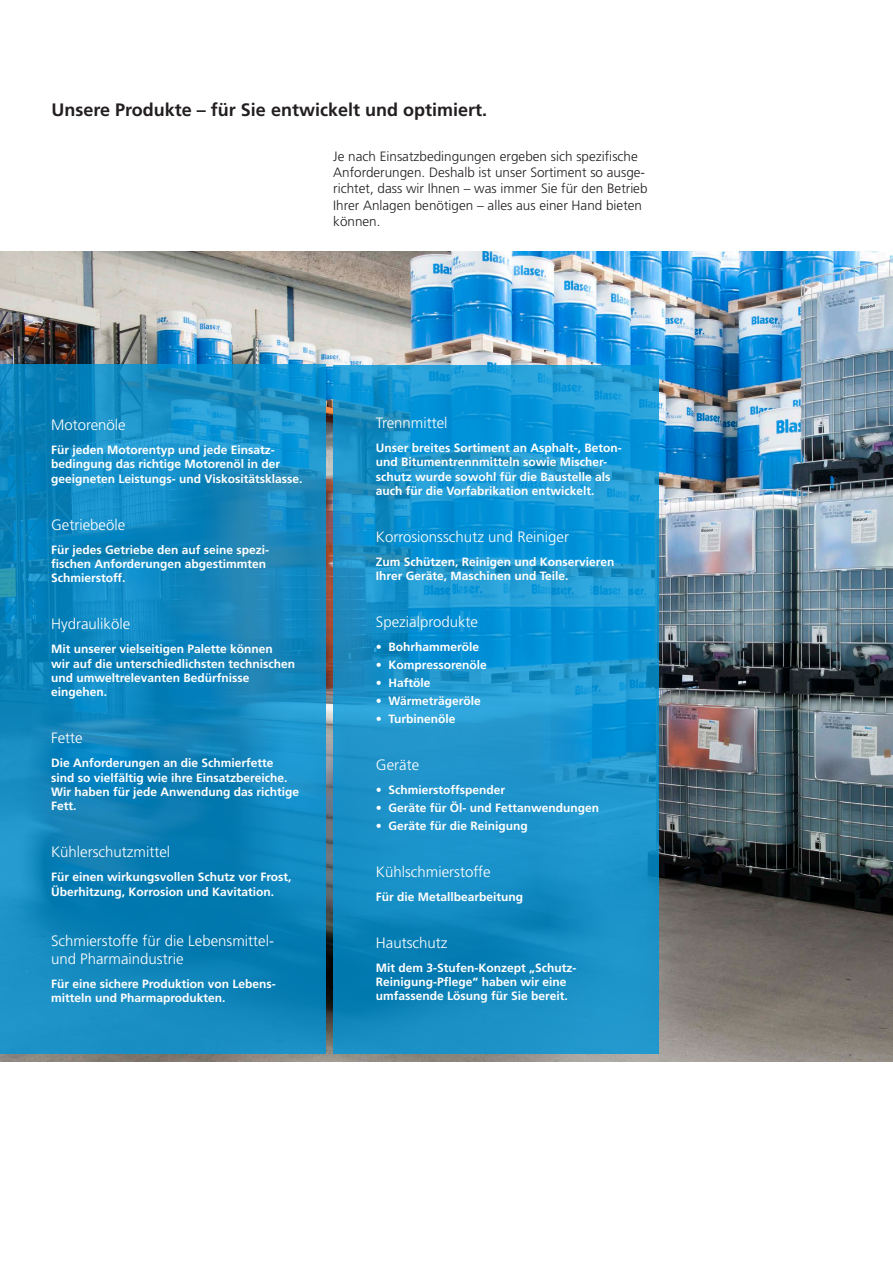
<style>
.page{position:relative;width:893px;height:1263px;background:#fff}
.page>*{position:absolute;margin:0;border:0;box-sizing:border-box;transform-origin:0 0}
.t1{font:700 18px "Frutiger LT Std";color:#231f20}
.t2{font:300 15px/18px "Frutiger LT Std";color:#fff}
.t3{font:300 13.5px/16.2px "Frutiger LT Std";color:#231f20}
.t4{font:700 12px/14.4px "Frutiger LT Std";color:#fff}
</style>
<div class="page">
<img style="left:0;top:251px;width:893px;height:810px">
<svg style="left:0;top:364px;width:326px;height:690px;background:#1086bd"></svg>
<svg style="left:333px;top:365px;width:326px;height:688px;background:#1692cc"></svg>
<p class="t1" style="left:52px;top:99px;width:437px">Unsere Produkte – für Sie entwickelt und optimiert.</p>
<p class="t3" style="left:333px;top:149px;width:316px">Je nach Einsatzbedingungen ergeben sich spezifische Anforderungen. Deshalb ist unser Sortiment so ausge&shy;richtet, dass wir Ihnen – was immer Sie für den Betrieb Ihrer Anlagen benötigen – alles aus einer Hand bieten können.</p>
<p class="t2" style="left:51px;top:416px;width:76px">Motorenöle</p>
<p class="t4" style="left:51px;top:443px;width:253px">Für jeden Motorentyp und jede Einsatz&shy;bedingung das richtige Motorenöl in der geeigneten Leistungs- und Viskositätsklasse.</p>
<p class="t2" style="left:51px;top:515px;width:76px">Getriebeöle</p>
<p class="t4" style="left:51px;top:542px;width:220px">Für jedes Getriebe den auf seine spezi&shy;fischen Anforderungen abgestimmten<br>Schmierstoff.</p>
<p class="t2" style="left:51px;top:615px;width:81px">Hydrauliköle</p>
<p class="t4" style="left:51px;top:642px;width:246px">Mit unserer vielseitigen Palette können<br>wir auf die unterschiedlichsten technischen und umweltrelevanten Bedürfnisse</p>
<p class="t4" style="left:51px;top:685px;width:58px">eingehen.</p>
<p class="t2" style="left:51px;top:729px;width:33px">Fette</p>
<p class="t4" style="left:51px;top:756px;width:250px">Die Anforderungen an die Schmierfette sind so vielfältig wie ihre Einsatzbereiche.<br>Wir haben für jede Anwendung das richtige Fett.</p>
<p class="t2" style="left:51px;top:843px;width:121px">Kühlerschutzmittel</p>
<p class="t4" style="left:51px;top:870px;width:242px">Für einen wirkungsvollen Schutz vor Frost,<br>Überhitzung, Korrosion und Kavitation.</p>
<p class="t2" style="left:51px;top:932px;width:225px">Schmierstoffe für die Lebensmittel&shy;und Pharmaindustrie</p>
<p class="t4" style="left:51px;top:977px;width:226px">Für eine sichere Produktion von Lebens-</p>
<p class="t4" style="left:51px;top:991px;width:176px">mitteln und Pharmaprodukten.</p>
<p class="t2" style="left:376px;top:414px;width:73px">Trennmittel</p>
<p class="t4" style="left:376px;top:441px;width:247px">Unser breites Sortiment an Asphalt-, Beton&shy;und Bitumentrennmitteln sowie Mischer&shy;schutz wurde sowohl für die Baustelle als auch für die Vorfabrikation entwickelt.</p>
<p class="t2" style="left:376px;top:528px;width:195px">Korrosionsschutz und Reiniger</p>
<p class="t4" style="left:376px;top:555px;width:240px">Zum Schützen, Reinigen und Konservieren<br>Ihrer Geräte, Maschinen und Teile.</p>
<p class="t2" style="left:376px;top:613px;width:104px">Spezialprodukte</p>
<p class="t4" style="left:376px;top:640px;width:105px">• Bohrhammeröle</p>
<p class="t4" style="left:376px;top:658px;width:112px">• Kompressorenöle</p>
<p class="t4" style="left:376px;top:676px;width:56px">• Haftöle</p>
<p class="t4" style="left:376px;top:694px;width:106px">• Wärmeträgeröle</p>
<p class="t4" style="left:376px;top:712px;width:81px">• Turbinenöle</p>
<p class="t2" style="left:376px;top:756px;width:45px">Geräte</p>
<p class="t4" style="left:376px;top:783px;width:131px">• Schmierstoffspender</p>
<p class="t4" style="left:376px;top:801px;width:225px">• Geräte für Öl- und Fettanwendungen</p>
<p class="t4" style="left:376px;top:819px;width:154px">• Geräte für die Reinigung</p>
<p class="t2" style="left:376px;top:863px;width:116px">Kühlschmierstoffe</p>
<p class="t4" style="left:376px;top:889px;width:149px">Für die Metallbearbeitung</p>
<p class="t2" style="left:376px;top:934px;width:73px">Hautschutz</p>
<p class="t4" style="left:376px;top:960px;width:202px">Mit dem 3-Stufen-Konzept „Schutz-<br>Reinigung-Pflege“ haben wir eine umfassende Lösung für Sie bereit.</p>
</div>
